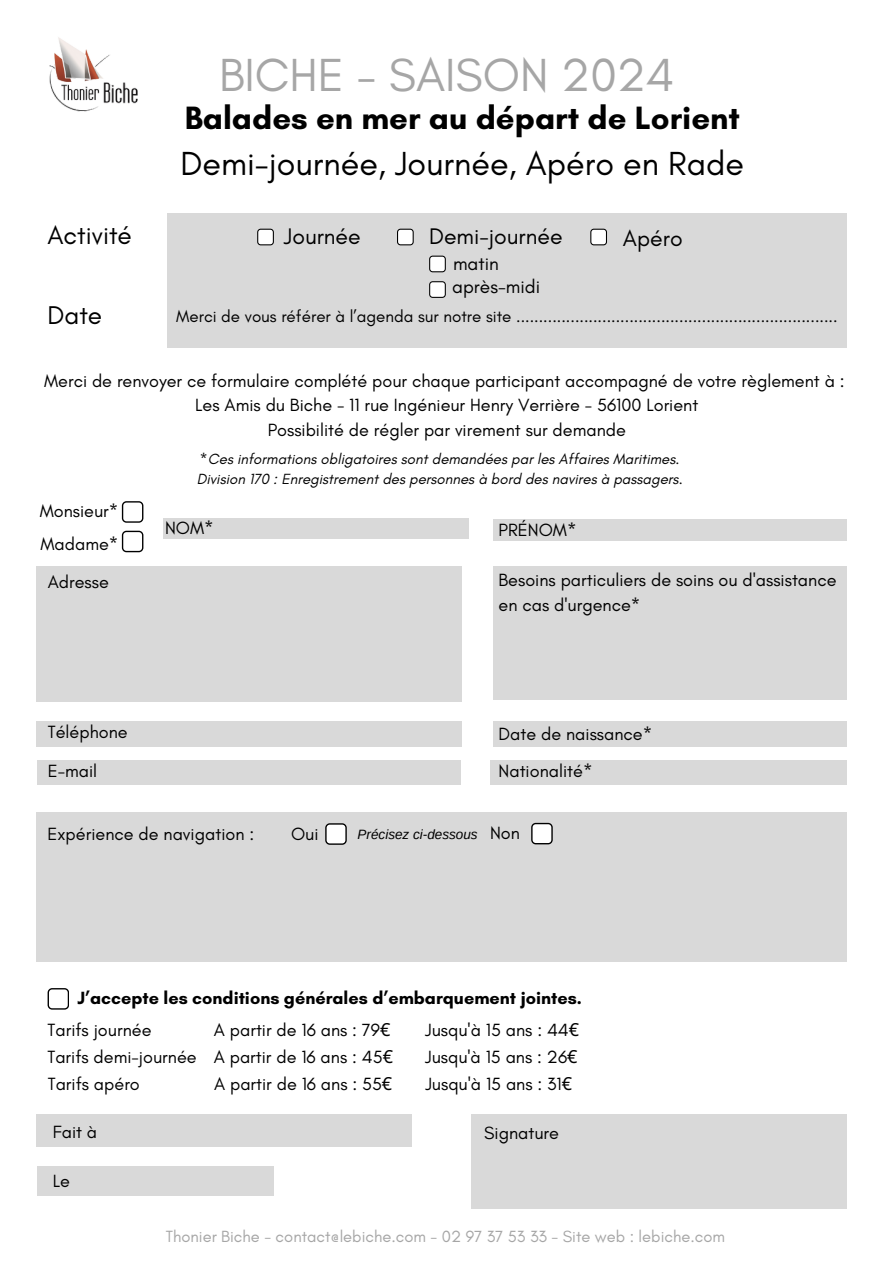
<style>
.page{position:relative;width:894px;height:1264px;background:#fff}
.page>*{position:absolute;margin:0;border:0;box-sizing:border-box;transform-origin:0 0}
.t1{font:47.25px "Glacial Indifference";color:#a6a6a6}
.t2{font:34.05px "Glacial Indifference";color:#000}
.t3{font:700 32.85px "Glacial Indifference";color:#000}
.t4{font:26.1px "Glacial Indifference";color:#000}
.t5{font:22.95px "Glacial Indifference";color:#000}
.t6{font:19.05px "Glacial Indifference";color:#000}
.t7{font:18px/24.8px "Glacial Indifference";color:#000}
.t8{font:700 18px "Glacial Indifference";color:#000}
.t9{font:16.95px "Glacial Indifference";color:#000}
.t10{font:16.5px "Glacial Indifference";color:#a6a6a6}
.t11{font:italic 15px "Glacial Indifference";color:#000}
.t12{font:italic 13.5px "Arimo";color:#000}
.s1{font-family:"Noto Sans"}
</style>
<div class="page">
<img style="left:49px;top:37px;width:89px;height:75px">
<div style="left:37px;top:1113px;width:375px;height:33px;background:#d9d9d9"></div>
<div style="left:37px;top:1165px;width:236px;height:30px;background:#d9d9d9"></div>
<div style="left:471px;top:1113px;width:375px;height:95px;background:#d9d9d9"></div>
<svg style="left:122px;top:501px;width:21px;height:21px"></svg>
<svg style="left:122px;top:530px;width:21px;height:22px"></svg>
<div style="left:163px;top:518px;width:305px;height:21px;background:#d9d9d9"></div>
<div style="left:493px;top:519px;width:353px;height:21px;background:#d9d9d9"></div>
<div style="left:37px;top:566px;width:425px;height:135px;background:#d9d9d9"></div>
<div style="left:493px;top:566px;width:353px;height:133px;background:#d9d9d9"></div>
<div style="left:37px;top:721px;width:425px;height:25px;background:#d9d9d9"></div>
<div style="left:37px;top:761px;width:423px;height:24px;background:#d9d9d9"></div>
<div style="left:493px;top:721px;width:353px;height:25px;background:#d9d9d9"></div>
<div style="left:490px;top:761px;width:356px;height:24px;background:#d9d9d9"></div>
<div style="left:37px;top:812px;width:809px;height:149px;background:#d9d9d9"></div>
<svg style="left:325px;top:823px;width:21px;height:21px"></svg>
<svg style="left:531px;top:822px;width:21px;height:22px"></svg>
<svg style="left:48px;top:988px;width:21px;height:21px"></svg>
<div style="left:167px;top:213px;width:679px;height:135px;background:#d9d9d9"></div>
<svg style="left:257px;top:229px;width:17px;height:16px"></svg>
<svg style="left:397px;top:229px;width:16px;height:16px"></svg>
<svg style="left:590px;top:229px;width:17px;height:16px"></svg>
<svg style="left:429px;top:255px;width:16px;height:17px"></svg>
<svg style="left:429px;top:281px;width:16px;height:17px"></svg>
<h2 class="t1" style="left:219px;top:46px;width:457px">BICHE - SAISON 2024</h2>
<p class="t4" style="left:47px;top:219px;width:86px">Activité</p>
<p class="t3" style="left:185px;top:97px;width:556px">Balades en mer au départ de Lorient</p>
<p class="t2" style="left:180px;top:142px;width:565px">Demi-journée, Journée, Apéro en Rade</p>
<p class="t5" style="left:284px;top:222px;width:78px">Journée</p>
<p class="t5" style="left:429px;top:222px;width:135px">Demi-journée</p>
<p class="t6" style="left:453px;top:252px;width:47px">matin</p>
<p class="t6" style="left:452px;top:274px;width:89px">après-midi</p>
<p class="t5" style="left:622px;top:224px;width:61px">Apéro</p>
<p class="t4" style="left:47px;top:299px;width:56px">Date</p>
<p class="t9" style="left:176px;top:305px;width:662px">Merci de vous référer à l’agenda sur notre site .......................................................................</p>
<h3 class="t7" style="left:44px;top:368px;width:801px">Merci de renvoyer ce formulaire complété pour chaque participant accompagné de votre règlement à :</h3>
<h3 class="t7" style="left:195px;top:392px;width:504px">Les Amis du Biche - 11 rue Ingénieur Henry Verrière - 56100 Lorient</h3>
<p class="t7" style="left:267px;top:417px;width:359px">Possibilité de régler par virement sur demande</p>
<h4 class="t11" style="left:200px;top:449px;width:481px">*Ces informations obligatoires sont demandées par les Affaires Maritimes.</h4>
<p class="t11" style="left:197px;top:470px;width:487px">Division 170 : Enregistrement des personnes à bord des navires à passagers.</p>
<h4 class="t7" style="left:40px;top:498px;width:80px">Monsieur*</h4>
<p class="t7" style="left:40px;top:531px;width:79px">Madame*</p>
<p class="t7" style="left:165px;top:515px;width:50px">NOM*</p>
<p class="t7" style="left:498px;top:517px;width:79px">PRÉNOM*</p>
<p class="t7" style="left:48px;top:569px;width:63px">Adresse</p>
<p class="t7" style="left:498px;top:567px;width:339px">Besoins particuliers de soins ou d'assistance en cas d'urgence*</p>
<h4 class="t7" style="left:48px;top:719px;width:81px">Téléphone</h4>
<p class="t7" style="left:48px;top:758px;width:51px">E-mail</p>
<p class="t7" style="left:498px;top:758px;width:95px">Nationalité*</p>
<p class="t7" style="left:498px;top:721px;width:155px">Date de naissance*</p>
<p class="t7" style="left:48px;top:821px;width:208px">Expérience de navigation :</p>
<p class="t7" style="left:291px;top:821px;width:29px">Oui</p>
<p class="t12" style="left:357px;top:826px;width:122px">Précisez ci-dessous</p>
<p class="t7" style="left:490px;top:820px;width:31px">Non</p>
<p class="t8" style="left:77px;top:987px;width:505px">J’accepte les conditions générales d’embarquement jointes.</p>
<p class="t7" style="left:48px;top:1017px;width:105px">Tarifs journée</p>
<p class="t7" style="left:214px;top:1017px;width:178px">A partir de 16 ans : 79<span class="s1">€</span></p>
<p class="t7" style="left:425px;top:1017px;width:155px">Jusqu'à 15 ans : 44<span class="s1">€</span></p>
<p class="t7" style="left:47px;top:1044px;width:151px">Tarifs demi-journée</p>
<p class="t7" style="left:214px;top:1044px;width:181px">A partir de 16 ans : 45<span class="s1">€</span></p>
<h6 class="t7" style="left:425px;top:1044px;width:154px">Jusqu'à 15 ans : 26<span class="s1">€</span></h6>
<p class="t7" style="left:48px;top:1070px;width:94px">Tarifs apéro</p>
<p class="t7" style="left:214px;top:1070px;width:180px">A partir de 16 ans : 55<span class="s1">€</span></p>
<p class="t7" style="left:425px;top:1070px;width:148px">Jusqu'à 15 ans : 31<span class="s1">€</span></p>
<h5 class="t7" style="left:53px;top:1119px;width:46px">Fait à</h5>
<p class="t7" style="left:53px;top:1167px;width:19px">Le</p>
<h1 class="t7" style="left:484px;top:1120px;width:76px">Signature</h1>
<h5 class="t10" style="left:166px;top:1226px;width:560px">Thonier Biche - contact@lebiche.com - 02 97 37 53 33 - Site web : lebiche.com</h5>
</div>
